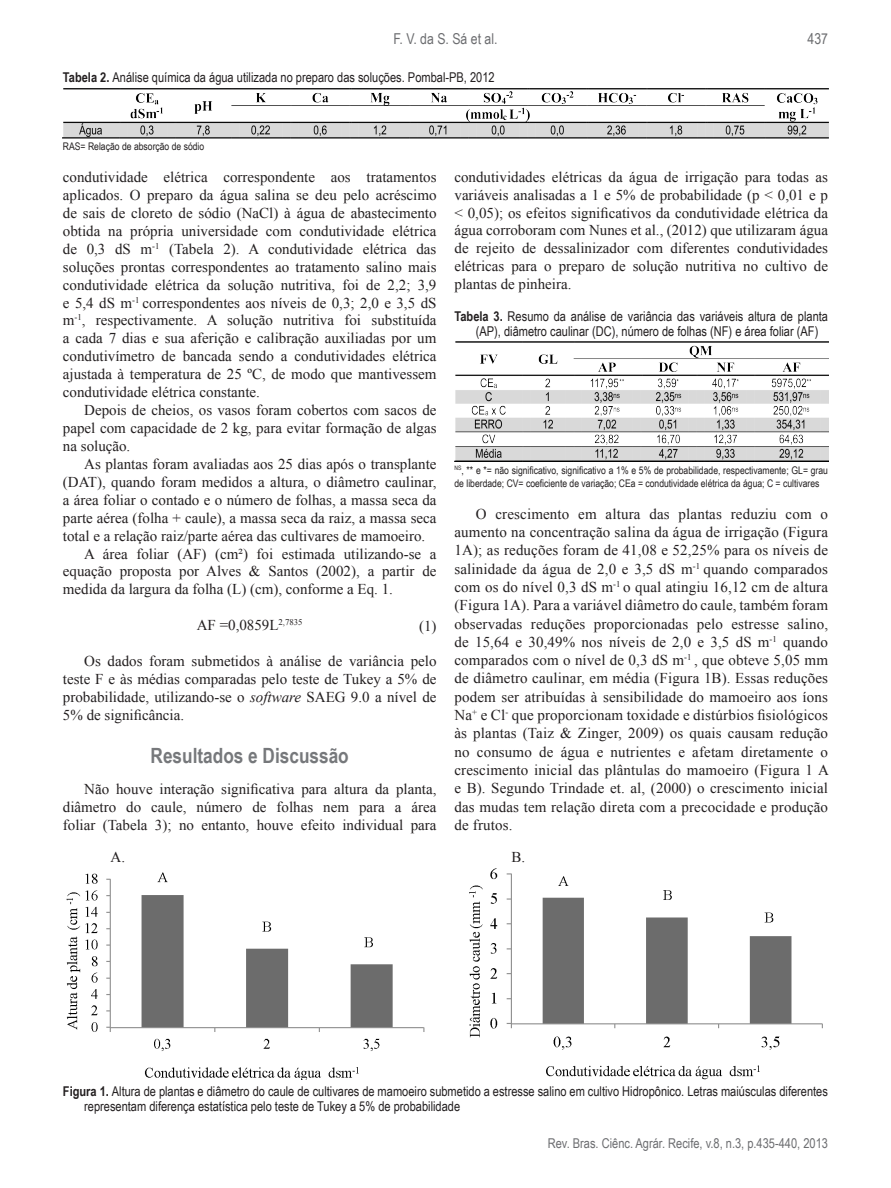
<style>
.page{position:relative;width:891px;height:1188px;background:#fff}
.page>*{position:absolute;margin:0;border:0;box-sizing:border-box;transform-origin:0 0}
.Body_Text{font:700 21px "Arial Narrow";color:#76787b}
.t1{font:15px/18.3px "Times New Roman";color:#231f20;text-align:justify}
.t2{font:15px "Arial Narrow";color:#6c6d70}
.t3{font:13.5px/15px "Arial Narrow";color:#231f20}
.t4{font:13.5px "Arial Narrow";color:#6c6d70}
.t5{font:10.5px/13.5px "Arial Narrow";color:#231f20}
.s1{font-weight:700}
.s2{font-style:italic}
</style>
<div class="page">
<img style="left:63px;top:88px;width:765px;height:51px">
<img style="left:454px;top:342px;width:374px;height:120px">
<img style="left:66px;top:868px;width:757px;height:212px">
<p class="t2" style="left:393px;top:28px;width:106px">F. V. da S. Sá et al.</p>
<p class="t3" style="left:63px;top:69px;width:433px"><span class="s1">Tabela 2.</span> Análise química da água utilizada no preparo das soluções. Pombal-PB, 2012</p>
<p class="t5" style="left:63px;top:140px;width:143px">RAS= Relação de absorção de sódio</p>
<p class="t2" style="left:808px;top:28px;width:22px">437</p>
<p class="t1" style="left:63px;top:168px;width:375px">condutividade elétrica correspondente aos tratamentos aplicados. O preparo da água salina se deu pelo acréscimo de sais de cloreto de sódio (NaCl) à água de abastecimento obtida na própria universidade com condutividade elétrica de 0,3 dS m<sup>-1</sup> (Tabela 2). A condutividade elétrica das soluções prontas correspondentes ao tratamento salino mais condutividade elétrica da solução nutritiva, foi de 2,2; 3,9 e 5,4 dS m<sup>-1</sup> correspondentes aos níveis de 0,3; 2,0 e 3,5 dS m<sup>-1</sup>, respectivamente. A solução nutritiva foi substituída a cada 7 dias e sua aferição e calibração auxiliadas por um condutivímetro de bancada sendo a condutividades elétrica ajustada à temperatura de 25 ºC, de modo que mantivessem condutividade elétrica constante.</p>
<p class="t1" style="left:63px;top:401px;width:375px;line-height:17.9px;text-indent:21px">Depois de cheios, os vasos foram cobertos com sacos de papel com capacidade de 2 kg, para evitar formação de algas na solução.</p>
<p class="t1" style="left:63px;top:455px;width:375px;line-height:17.9px;text-indent:21px">As plantas foram avaliadas aos 25 dias após o transplante (DAT), quando foram medidos a altura, o diâmetro caulinar, a área foliar o contado e o número de folhas, a massa seca da parte aérea (folha + caule), a massa seca da raiz, a massa seca total e a relação raiz/parte aérea das cultivares de mamoeiro.</p>
<p class="t1" style="left:63px;top:544px;width:375px;line-height:17.9px;text-indent:21px">A área foliar (AF) (cm²) foi estimada utilizando-se a equação proposta por Alves &amp; Santos (2002), a partir de medida da largura da folha (L) (cm), conforme a Eq. 1.</p>
<p class="t1" style="left:197px;top:616px;width:107px">AF =0,0859L<sup>2,7835</sup></p>
<p class="t1" style="left:63px;top:652px;width:375px;text-indent:21px">Os dados foram submetidos à análise de variância pelo teste F e às médias comparadas pelo teste de Tukey a 5% de probabilidade, utilizando-se o <span class="s2">software</span> SAEG 9.0 a nível de 5% de significância.</p>
<p class="Body_Text" style="left:151px;top:740px;width:200px">Resultados e Discussão</p>
<p class="t1" style="left:63px;top:780px;width:375px;line-height:17.9px;text-indent:21px">Não houve interação significativa para altura da planta, diâmetro do caule, número de folhas nem para a área foliar (Tabela 3); no entanto, houve efeito individual para</p>
<p class="t1" style="left:419px;top:616px;width:19px">(1)</p>
<p class="t1" style="left:454px;top:168px;width:375px;line-height:17.9px">condutividades elétricas da água de irrigação para todas as variáveis analisadas a 1 e 5% de probabilidade (p &lt; 0,01 e p &lt; 0,05); os efeitos significativos da condutividade elétrica da água corroboram com Nunes et al., (2012) que utilizaram água de rejeito de dessalinizador com diferentes condutividades elétricas para o preparo de solução nutritiva no cultivo de plantas de pinheira.</p>
<p class="t3" style="left:476px;top:308px;width:354px;text-indent:-21px"><span class="s1">Tabela 3.</span> Resumo da análise de variância das variáveis altura de planta (AP), diâmetro caulinar (DC), número de folhas (NF) e área foliar (AF)</p>
<p class="t5" style="left:454px;top:463px;width:375px"><sup>NS</sup>, ** e *= não significativo, significativo a 1% e 5% de probabilidade, respectivamente; GL= grau de liberdade; CV= coeficiente de variação; CEa = condutividade elétrica da água; C = cultivares</p>
<p class="t1" style="left:454px;top:504px;width:376px;text-indent:21px">O crescimento em altura das plantas reduziu com o aumento na concentração salina da água de irrigação (Figura 1A); as reduções foram de 41,08 e 52,25% para os níveis de salinidade da água de 2,0 e 3,5 dS m<sup>-1</sup> quando comparados com os do nível 0,3 dS m<sup>-1</sup> o qual atingiu 16,12 cm de altura (Figura 1A). Para a variável diâmetro do caule, também foram observadas reduções proporcionadas pelo estresse salino, de 15,64 e 30,49% nos níveis de 2,0 e 3,5 dS m<sup>-1</sup> quando comparados com o nível de 0,3 dS m<sup>-1</sup> , que obteve 5,05 mm de diâmetro caulinar, em média (Figura 1B). Essas reduções podem ser atribuídas à sensibilidade do mamoeiro aos íons Na<sup>+</sup> e Cl<sup>-</sup> que proporcionam toxidade e distúrbios fisiológicos às plantas (Taiz &amp; Zinger, 2009) os quais causam redução no consumo de água e nutrientes e afetam diretamente o crescimento inicial das plântulas do mamoeiro (Figura 1 A e B). Segundo Trindade et. al, (2000) o crescimento inicial das mudas tem relação direta com a precocidade e produção de frutos.</p>
<p class="t1" style="left:111px;top:848px;width:16px">A.</p>
<p class="t1" style="left:512px;top:848px;width:15px">B.</p>
<p class="t3" style="left:84px;top:1083px;width:745px;text-indent:-21px"><span class="s1">Figura 1.</span> Altura de plantas e diâmetro do caule de cultivares de mamoeiro submetido a estresse salino em cultivo Hidropônico. Letras maiúsculas diferentes representam diferença estatística pelo teste de Tukey a 5% de probabilidade</p>
<p class="t4" style="left:548px;top:1134px;width:282px">Rev. Bras. Ciênc. Agrár. Recife, v.8, n.3, p.435-440, 2013</p>
</div>
